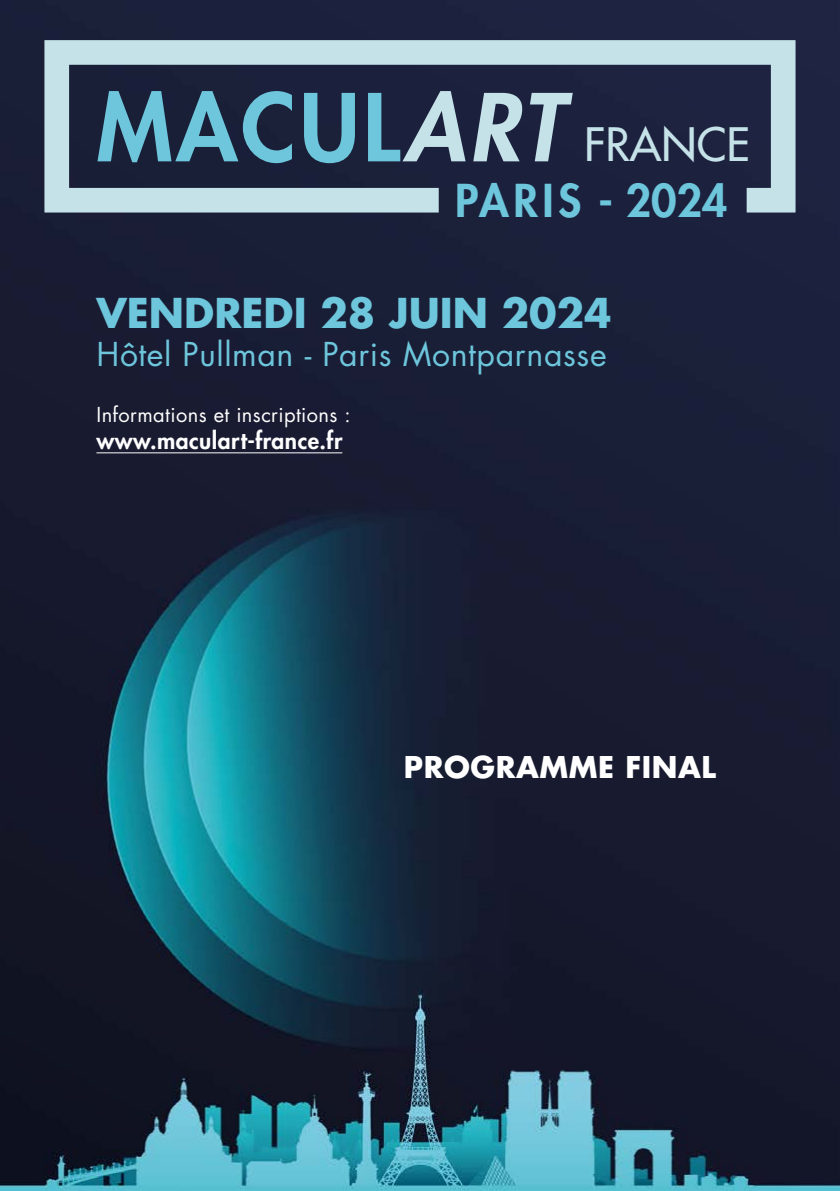
<style>
.page{position:relative;width:840px;height:1191px;background:#fff}
.page>*{position:absolute;margin:0;border:0;box-sizing:border-box;transform-origin:0 0}
.t1{font:500 44.8px "Futura Std";color:#c5e2e8}
.t2{font:800 44px "Futura Std";letter-spacing:.02em;color:#6dc6db}
.t3{font:700 40px "Futura Std";color:#6dc6db}
.t4{font:32px "Futura Std";letter-spacing:.02em;color:#6dc6db}
.t5{font:700 29.2px "Futura Std";letter-spacing:.02em;color:#fff}
.t6{font:800 22.8px "Futura Std";letter-spacing:.02em;color:#fff}
.t7{font:20px "Futura Std";letter-spacing:.02em;color:#fff}
.s1{font-weight:800;font-size:90.8px;color:#6dc6db}
.s2{font-weight:800;font-style:italic;font-size:90.8px}
</style>
<div class="page">
<img style="left:0;top:0;width:839px;height:1191px">
<svg style="left:44px;top:40px;width:751px;height:172px;background:#49556a"></svg>
<hr style="left:96px;top:452px;width:246px;height:1px;background:#fff">
<h1 class="t1" style="left:96px;top:116px;width:654px"><span class="s1">MACUL</span><span class="s2">ART</span> FRANCE</h1>
<h2 class="t2" style="left:455px;top:173px;width:274px">PARIS - 2024</h2>
<p class="t3" style="left:96px;top:286px;width:516px">VENDREDI 28 JUIN 2024</p>
<p class="t4" style="left:96px;top:334px;width:511px">Hôtel Pullman - Paris Montparnasse</p>
<p class="t7" style="left:96px;top:402px;width:255px">Informations et inscriptions :</p>
<p class="t6" style="left:96px;top:426px;width:247px">www.maculart-france.fr</p>
<p class="t5" style="left:403px;top:748px;width:313px">PROGRAMME FINAL</p>
</div>
